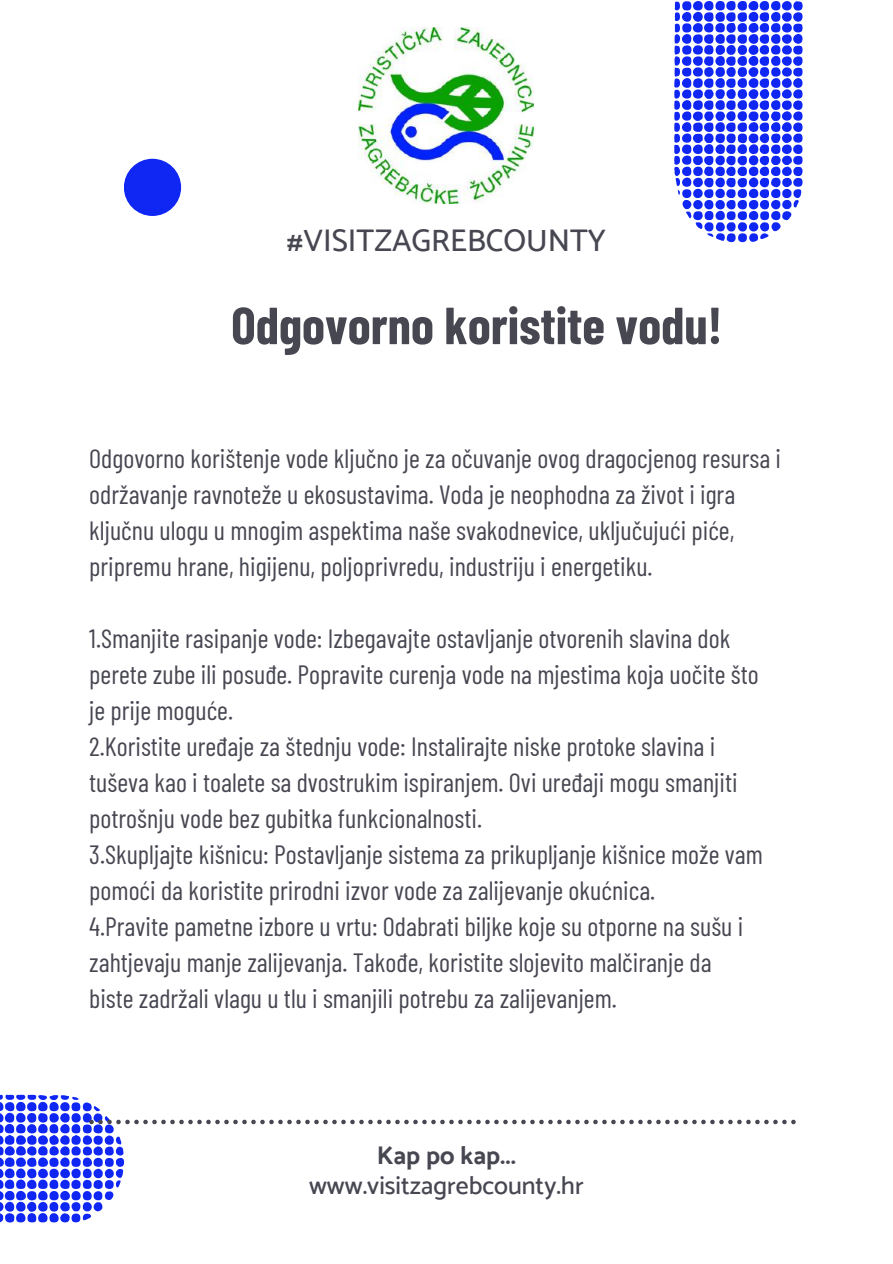
<style>
.page{position:relative;width:893px;height:1264px;background:#fff}
.page>*{position:absolute;margin:0;border:0;box-sizing:border-box;transform-origin:0 0}
.t1{font:700 52.05px "Barlow Condensed";color:#474752}
.t2{font:500 31.2px "Catamaran";color:#474752}
.t3{font:26.4px/36px "Barlow Condensed";color:#474752}
.t4{font:500 25.5px "Catamaran";color:#474752}
.t5{font:700 25.5px "Catamaran";color:#474752}
</style>
<div class="page">
<svg style="left:674px;top:1px;width:129px;height:241px"></svg>
<div style="left:124px;top:159px;width:57px;height:57px;background:#1027f4;border-radius:50%"></div>
<svg style="left:0;top:1094px;width:795px;height:129px"></svg>
<img style="left:358px;top:28px;width:176px;height:175px">
<p class="t2" style="left:286px;top:222px;width:321px">#VISITZAGREBCOUNTY</p>
<h1 class="t1" style="left:231px;top:292px;width:492px">Odgovorno koristite vodu!</h1>
<p class="t3" style="left:89px;top:439px;width:693px">Odgovorno korištenje vode ključno je za očuvanje ovog dragocjenog resursa i održavanje ravnoteže u ekosustavima. Voda je neophodna za život i igra ključnu ulogu u mnogim aspektima naše svakodnevice, uključujući piće, pripremu hrane, higijenu, poljoprivredu, industriju i energetiku.</p>
<p class="t3" style="left:89px;top:619px;width:675px">1.Smanjite rasipanje vode: Izbegavajte ostavljanje otvorenih slavina dok perete zube ili posuđe. Popravite curenja vode na mjestima koja uočite što je prije moguće.<br>2.Koristite uređaje za štednju vode: Instalirajte niske protoke slavina i tuševa kao i toalete sa dvostrukim ispiranjem. Ovi uređaji mogu smanjiti potrošnju vode bez gubitka funkcionalnosti.<br>3.Skupljajte kišnicu: Postavljanje sistema za prikupljanje kišnice može vam pomoći da koristite prirodni izvor vode za zalijevanje okućnica.<br>4.Pravite pametne izbore u vrtu: Odabrati biljke koje su otporne na sušu i zahtjevaju manje zalijevanja. Takođe, koristite slojevito malčiranje da<br>biste zadržali vlagu u tlu i smanjili potrebu za zalijevanjem.</p>
<p class="t5" style="left:376px;top:1140px;width:141px">Kap po kap...</p>
<p class="t4" style="left:309px;top:1170px;width:276px">www.visitzagrebcounty.hr</p>
</div>
